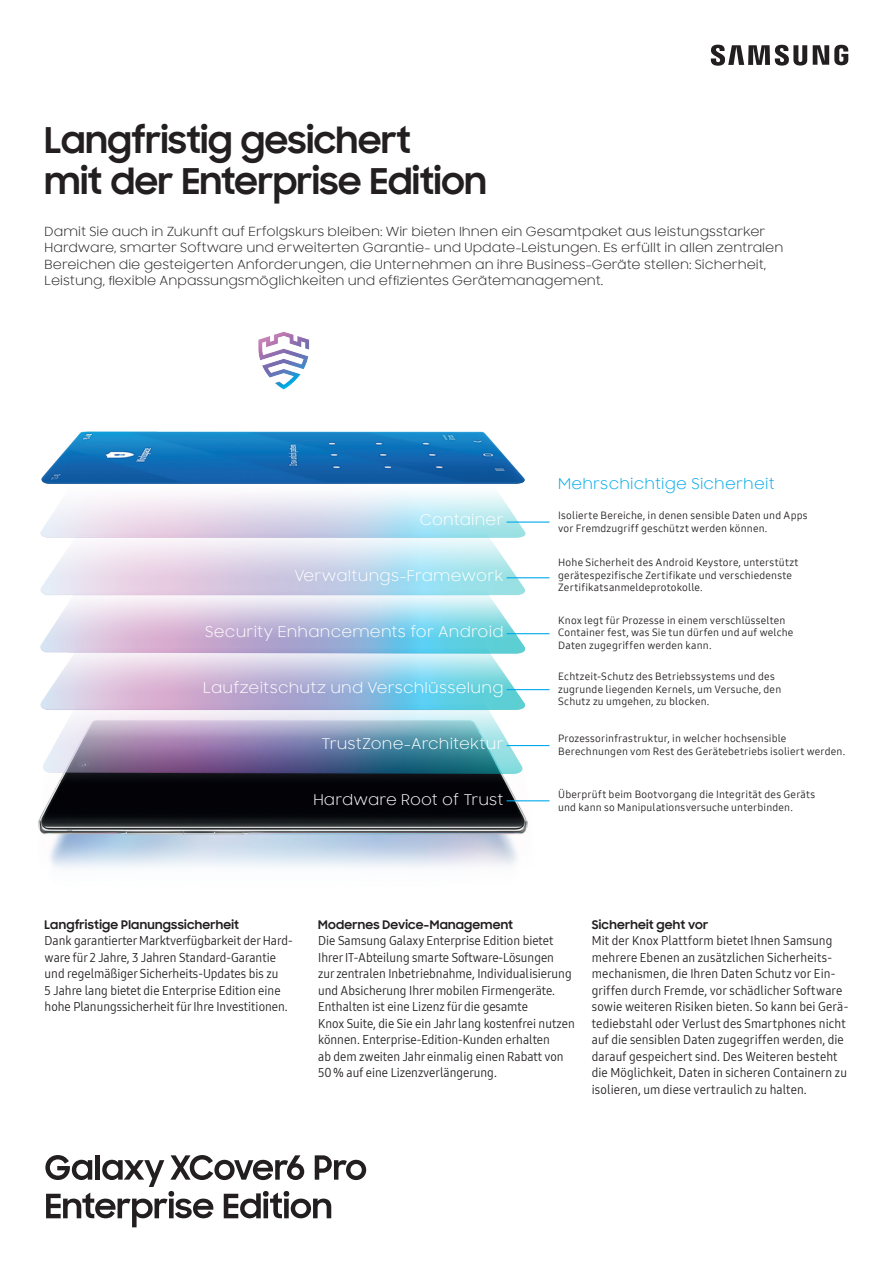
<style>
.page{position:relative;width:893px;height:1263px;background:#fff}
.page>*{position:absolute;margin:0;border:0;box-sizing:border-box;transform-origin:0 0}
.t1{font:700 36px/40.7px "Samsung Sharp Sans";letter-spacing:-.005em;color:#231f20}
.Headline_Produkt_22{font:15px "Samsung Sharp Sans";letter-spacing:.015em;color:#fff}
.Headline_Produkt_22-2{font:15px "Samsung Sharp Sans";letter-spacing:.015em;color:#00aae9}
.t2{font:12.75px/16.5px "Samsung One 400 C";color:#231f20}
.t3{font:12.75px/16.5px "Samsung Sharp Sans";color:#231f20}
.t4{font:700 12px "Samsung Sharp Sans";letter-spacing:.02em;color:#231f20}
.Bodytext_Headline_9{font:10.5px/12.8px "Samsung One 400";letter-spacing:.02em;color:#231f20}
.Tabelle-7_10-Black{font:10.5px/12.8px "Samsung One 400";letter-spacing:.02em;color:#231f20}
</style>
<div class="page">
<img style="left:38px;top:331px;width:501px;height:538px">
<hr style="left:507px;top:521px;width:42px;height:2px;background:#00aae9">
<hr style="left:507px;top:633px;width:42px;height:1px;background:#00aae9">
<hr style="left:507px;top:689px;width:42px;height:1px;background:#00aae9">
<hr style="left:507px;top:745px;width:42px;height:1px;background:#00aae9">
<hr style="left:507px;top:800px;width:42px;height:1px;background:#00aae9">
<hr style="left:507px;top:577px;width:42px;height:1px;background:#00aae9">
<svg style="left:711px;top:45px;width:137px;height:21px"></svg>
<svg style="left:45px;top:1155px;width:321px;height:72px"></svg>
<p class="t1" style="left:45px;top:118px;width:444px">Langfristig gesichert<br>mit der Enterprise Edition</p>
<p class="t3" style="left:45px;top:222px;width:740px">Damit Sie auch in Zukunft auf Erfolgskurs bleiben: Wir bieten Ihnen ein Gesamtpaket aus leistungsstarker Hardware, smarter Software und erweiterten Garantie- und Update-Leistungen. Es erfüllt in allen zentralen Bereichen die gesteigerten Anforderungen, die Unternehmen an ihre Business-Geräte stellen: Sicherheit, Leistung, flexible Anpassungsmöglichkeiten und effizientes Gerätemanagement.</p>
<p class="Headline_Produkt_22" style="left:420px;top:509px;width:85px">Container</p>
<p class="Headline_Produkt_22" style="left:294px;top:565px;width:211px">Verwaltungs-Framework</p>
<p class="Headline_Produkt_22" style="left:205px;top:621px;width:300px">Security Enhancements for Android</p>
<p class="Headline_Produkt_22" style="left:203px;top:677px;width:302px">Laufzeitschutz und Verschlüsselung</p>
<p class="Headline_Produkt_22" style="left:322px;top:733px;width:183px">TrustZone-Architektur</p>
<p class="Headline_Produkt_22" style="left:313px;top:789px;width:192px">Hardware Root of Trust</p>
<p class="Headline_Produkt_22-2" style="left:558px;top:473px;width:218px">Mehrschichtige Sicherheit</p>
<p class="Bodytext_Headline_9" style="left:558px;top:509px;width:251px">Isolierte Bereiche, in denen sensible Daten und Apps vor Fremdzugriff geschützt werden können.</p>
<p class="Bodytext_Headline_9" style="left:558px;top:556px;width:242px">Hohe Sicherheit des Android Keystore, unterstützt gerätespezifische Zertifikate und verschiedenste<br>Zertifikatsanmeldeprotokolle.</p>
<p class="Bodytext_Headline_9" style="left:558px;top:613px;width:237px">Knox legt für Prozesse in einem verschlüsselten<br>Container fest, was Sie tun dürfen und auf welche<br>Daten zugegriffen werden kann.</p>
<p class="Tabelle-7_10-Black" style="left:558px;top:670px;width:225px">Echtzeit-Schutz des Betriebssystems und des zugrunde liegenden Kernels, um Versuche, den<br>Schutz zu umgehen, zu blocken.</p>
<p class="Tabelle-7_10-Black" style="left:558px;top:731px;width:288px">Prozessorinfrastruktur, in welcher hochsensible<br>Berechnungen vom Rest des Gerätebetriebs isoliert werden.</p>
<p class="Tabelle-7_10-Black" style="left:558px;top:788px;width:259px">Überprüft beim Bootvorgang die Integrität des Geräts und kann so Manipulationsversuche unterbinden.</p>
<p class="t4" style="left:45px;top:915px;width:196px">Langfristige Planungssicherheit</p>
<p class="t2" style="left:45px;top:932px;width:249px">Dank garantierter Marktverfügbarkeit der Hard&shy;ware für 2 Jahre, 3 Jahren Standard-Garantie und regelmäßiger Sicherheits-Updates bis zu<br>5 Jahre lang bietet die Enterprise Edition eine hohe Planungssicherheit für Ihre Investitionen.</p>
<p class="t4" style="left:318px;top:915px;width:196px">Modernes Device-Management</p>
<p class="t2" style="left:318px;top:932px;width:258px">Die Samsung Galaxy Enterprise Edition bietet Ihrer IT-Abteilung smarte Software-Lösungen<br>zur zentralen Inbetriebnahme, Individualisierung und Absicherung Ihrer mobilen Firmengeräte.<br>Enthalten ist eine Lizenz für die gesamte<br>Knox Suite, die Sie ein Jahr lang kostenfrei nutzen können. Enterprise-Edition-Kunden erhalten<br>ab dem zweiten Jahr einmalig einen Rabatt von 50 % auf eine Lizenzverlängerung.</p>
<p class="t4" style="left:592px;top:915px;width:118px">Sicherheit geht vor</p>
<p class="t2" style="left:592px;top:932px;width:258px">Mit der Knox Plattform bietet Ihnen Samsung mehrere Ebenen an zusätzlichen Sicherheits&shy;mechanismen, die Ihren Daten Schutz vor Ein&shy;griffen durch Fremde, vor schädlicher Software sowie weiteren Risiken bieten. So kann bei Gerä&shy;tediebstahl oder Verlust des Smartphones nicht auf die sensiblen Daten zugegriffen werden, die darauf gespeichert sind. Des Weiteren besteht die Möglichkeit, Daten in sicheren Containern zu isolieren, um diese vertraulich zu halten.</p>
</div>
